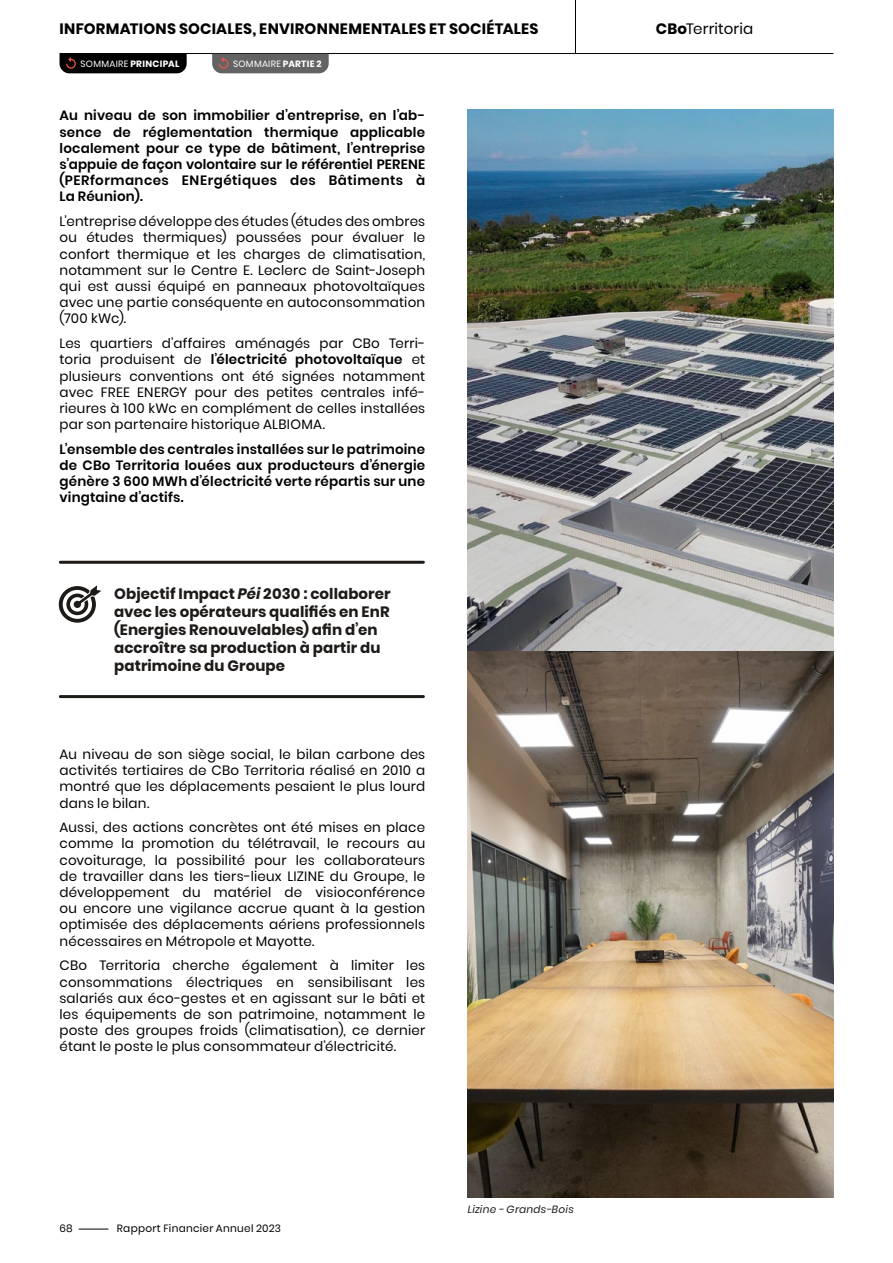
<style>
.page{position:relative;width:893px;height:1263px;background:#fff}
.page>*{position:absolute;margin:0;border:0;box-sizing:border-box;transform-origin:0 0}
.t1{font:700 15px/18px "Poppins";letter-spacing:.005em;color:#1d1a18}
.t2{font:700 15px "Poppins";letter-spacing:.015em;color:#000}
.t3{font:15px "Poppins";letter-spacing:.01em;color:#000}
.t4{font:13.5px/16.2px "Poppins";letter-spacing:.015em;color:#000;text-align:justify}
.t5{font:600 13.5px/16.2px "Poppins";letter-spacing:.015em;color:#000;text-align:justify}
.t6{font:10.5px "Poppins";letter-spacing:.025em;color:#000}
.t7{font:italic 10.5px "Poppins";letter-spacing:.025em;color:#1d1a18}
.t8{font:700 9.15px "Poppins";letter-spacing:.035em;color:#fff}
.t9{font:9.15px "Poppins";letter-spacing:.035em;color:#fff}
.s1{font-weight:700}
.s2{font-weight:400}
.s3{font-weight:600}
.s4{font-style:italic}
</style>
<div class="page">
<svg style="left:59px;top:585px;width:42px;height:38px"></svg>
<hr style="left:60px;top:561px;width:363px;height:3px;background:#1d1a18">
<hr style="left:60px;top:695px;width:363px;height:3px;background:#1d1a18">
<img style="left:468px;top:109px;width:365px;height:542px">
<img style="left:468px;top:651px;width:365px;height:547px">
<svg style="left:79px;top:1229px;width:29px;height:1px"></svg>
<hr style="left:60px;top:53px;width:773px;height:1px;background:#000">
<hr style="left:575px;top:0;width:1px;height:53px;background:#000">
<div style="left:60px;top:54px;width:127px;height:19px;background:#000"></div>
<div style="left:212px;top:54px;width:117px;height:19px;background:#646363"></div>
<p class="t2" style="left:60px;top:20px;width:481px">INFORMATIONS SOCIALES, ENVIRONNEMENTALES ET SOCIÉTALES</p>
<p class="t3" style="left:656px;top:20px;width:99px"><span class="s1">CBo</span>Territoria</p>
<p class="t8" style="left:81px;top:58px;width:100px"><span class="s2">SOMMAIRE</span> PRINCIPAL</p>
<p class="t9" style="left:233px;top:58px;width:90px">SOMMAIRE <span class="s1">PARTIE 2</span></p>
<p class="t5" style="left:60px;top:108px;width:367px">Au niveau de son immobilier d’entreprise, en l’ab&shy;sence de réglementation thermique applicable localement pour ce type de bâtiment, l’entreprise s’appuie de façon volontaire sur le référentiel PERENE (PERformances ENErgétiques des Bâtiments à La Réunion).</p>
<p class="t4" style="left:60px;top:213px;width:367px">L’entreprise développe des études (études des ombres ou études thermiques) poussées pour évaluer le confort thermique et les charges de climatisation, notamment sur le Centre E. Leclerc de Saint-Joseph qui est aussi équipé en panneaux photovoltaïques avec une partie conséquente en autoconsommation (700 kWc).</p>
<p class="t4" style="left:60px;top:335px;width:367px">Les quartiers d’affaires aménagés par CBo Terri&shy;toria produisent de <span class="s3">l’électricité photovoltaïque</span> et plusieurs conventions ont été signées notamment avec FREE ENERGY pour des petites centrales infé&shy;rieures à 100 kWc en complément de celles installées par son partenaire historique ALBIOMA.</p>
<p class="t5" style="left:60px;top:441px;width:367px">L’ensemble des centrales installées sur le patrimoine de CBo Territoria louées aux producteurs d’énergie génère 3 600 MWh d’électricité verte répartis sur une vingtaine d’actifs.</p>
<p class="t1" style="left:114px;top:584px;width:278px">Objectif Impact <span class="s4">Péi</span> 2030 : collaborer avec les opérateurs qualifiés en EnR (Energies Renouvelables) afin d’en accroître sa production à partir du patrimoine du Groupe</p>
<p class="t4" style="left:60px;top:746px;width:367px">Au niveau de son siège social, le bilan carbone des activités tertiaires de CBo Territoria réalisé en 2010 a montré que les déplacements pesaient le plus lourd dans le bilan.</p>
<p class="t4" style="left:60px;top:819px;width:367px">Aussi, des actions concrètes ont été mises en place comme la promotion du télétravail, le recours au covoiturage, la possibilité pour les collaborateurs de travailler dans les tiers-lieux LIZINE du Groupe, le développement du matériel de visioconférence ou encore une vigilance accrue quant à la gestion optimisée des déplacements aériens professionnels nécessaires en Métropole et Mayotte.</p>
<p class="t4" style="left:60px;top:957px;width:367px">CBo Territoria cherche également à limiter les consommations électriques en sensibilisant les salariés aux éco-gestes et en agissant sur le bâti et les équipements de son patrimoine, notamment le poste des groupes froids (climatisation), ce dernier étant le poste le plus consommateur d’électricité.</p>
<p class="t6" style="left:60px;top:1222px;width:15px">68</p>
<p class="t6" style="left:117px;top:1222px;width:166px">Rapport Financier Annuel 2023</p>
<p class="t7" style="left:468px;top:1203px;width:107px">Lizine - Grands-Bois</p>
</div>
